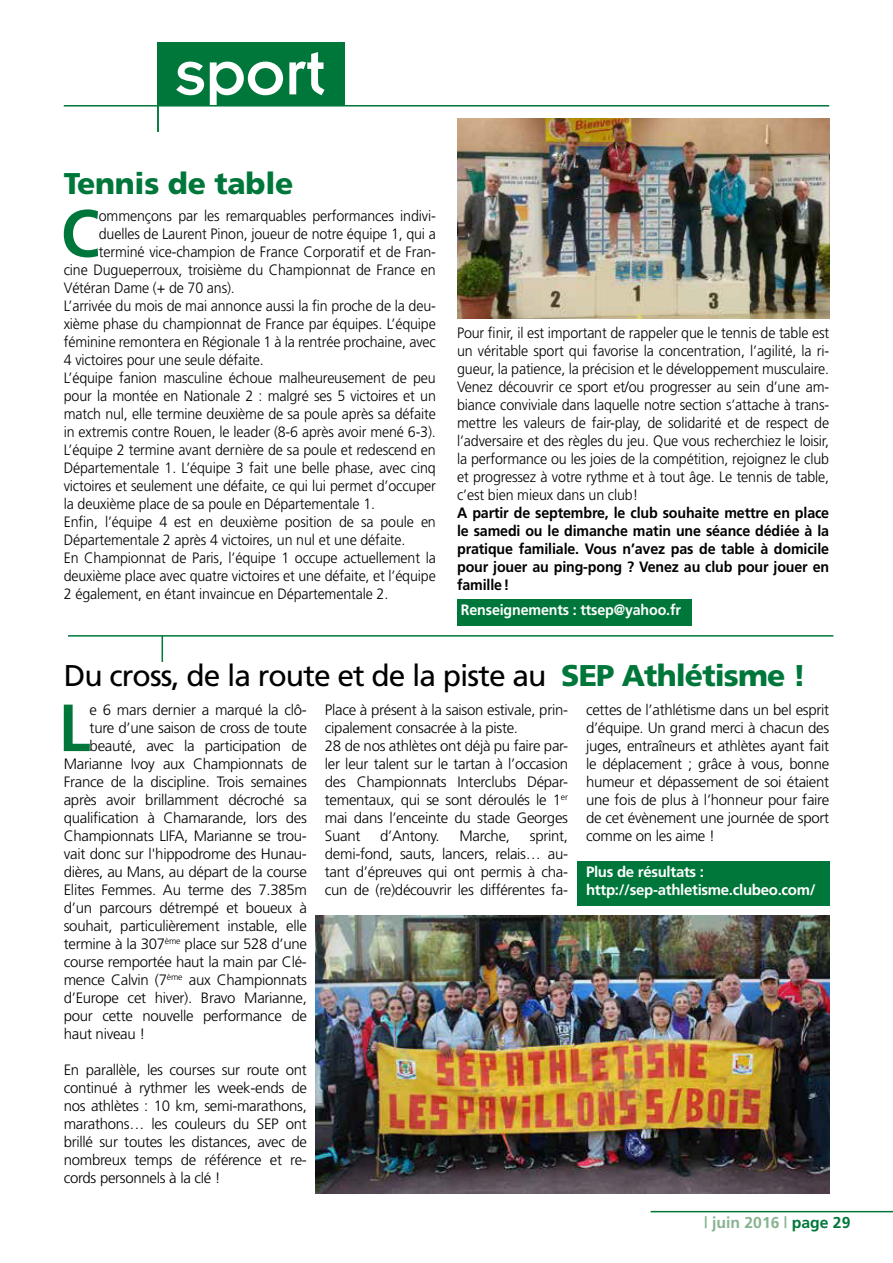
<style>
.page{position:relative;width:893px;height:1263px;background:#fff}
.page>*{position:absolute;margin:0;border:0;box-sizing:border-box;transform-origin:0 0}
.t1{font:700 66.6px "Frutiger";color:#00773a;scale:.95 1}
.t2{font:66px "Insignia";color:#fff}
.t3{font:30px "Frutiger";letter-spacing:-.03em;color:#000}
.t4{font:900 30px "Frutiger";letter-spacing:-.01em;color:#00773a}
.t5{font:700 15.75px "Frutiger";color:#87b390}
.t6{font:300 15px/18px "Frutiger";letter-spacing:-.01em;color:#000;text-align:justify;scale:.95 1}
.t7{font:300 15px/18px "Frutiger";letter-spacing:-.01em;color:#000;text-align:justify}
.t8{font:700 15px/18px "Frutiger";letter-spacing:-.01em;color:#000;text-align:justify;scale:.95 1}
.t9{font:700 15px/18px "Frutiger";letter-spacing:-.02em;color:#fff}
.t10{font:700 15px "Frutiger";letter-spacing:-.02em;color:#fff;scale:.95 1}
.s1{font-weight:900;color:#00773a}
.s2{color:#00773a}
</style>
<div class="page">
<div style="left:577px;top:861px;width:252px;height:45px;background:#00773a"></div>
<hr style="left:651px;top:1211px;width:242px;height:1px;background:#00773a">
<div style="left:157px;top:43px;width:188px;height:63px;background:#00773a"></div>
<hr style="left:64px;top:105px;width:765px;height:2px;background:#00773a">
<hr style="left:157px;top:42px;width:2px;height:90px;background:#00773a">
<hr style="left:68px;top:635px;width:765px;height:2px;background:#00773a">
<svg style="left:162px;top:637px;width:1px;height:25px"></svg>
<img style="left:457px;top:118px;width:372px;height:200px">
<img style="left:316px;top:915px;width:513px;height:278px">
<div style="left:457px;top:599px;width:234px;height:27px;background:#00773a"></div>
<h2 class="t2" style="left:175px;top:40px;width:152px">sport</h2>
<h3 class="t4" style="left:64px;top:165px;width:231px">Tennis de table</h3>
<h1 class="t1" style="left:61px;top:194px;width:42px">C</h1>
<p class="t6" style="left:99px;top:206px;width:356px">ommençons par les remarquables performances indivi-</p>
<p class="t6" style="left:99px;top:224px;width:356px">duelles de Laurent Pinon, joueur de notre équipe 1, qui a</p>
<p class="t6" style="left:99px;top:242px;width:356px">terminé vice-champion de France Corporatif et de Fran-</p>
<p class="t6" style="left:64px;top:260px;width:393px">cine Dugueperroux, troisième du Championnat de France en</p>
<p class="t6" style="left:64px;top:278px;width:182px">Vétéran Dame (+ de 70 ans).</p>
<p class="t6" style="left:64px;top:296px;width:393px">L’arrivée du mois de mai annonce aussi la fin proche de la deu-</p>
<p class="t6" style="left:64px;top:314px;width:393px">xième phase du championnat de France par équipes. L’équipe</p>
<p class="t6" style="left:64px;top:332px;width:393px">féminine remontera en Régionale 1 à la rentrée prochaine, avec</p>
<p class="t6" style="left:64px;top:350px;width:212px">4 victoires pour une seule défaite.</p>
<p class="t6" style="left:64px;top:368px;width:393px">L’équipe fanion masculine échoue malheureusement de peu</p>
<p class="t6" style="left:64px;top:386px;width:393px">pour la montée en Nationale 2 : malgré ses 5 victoires et un</p>
<p class="t6" style="left:64px;top:404px;width:393px">match nul, elle termine deuxième de sa poule après sa défaite</p>
<p class="t6" style="left:64px;top:422px;width:393px">in extremis contre Rouen, le leader (8-6 après avoir mené 6-3).</p>
<p class="t6" style="left:64px;top:440px;width:393px">L’équipe 2 termine avant dernière de sa poule et redescend en</p>
<p class="t6" style="left:64px;top:458px;width:393px">Départementale 1. L’équipe 3 fait une belle phase, avec cinq</p>
<p class="t6" style="left:64px;top:476px;width:393px">victoires et seulement une défaite, ce qui lui permet d’occuper</p>
<p class="t6" style="left:64px;top:494px;width:329px">la deuxième place de sa poule en Départementale 1.</p>
<p class="t6" style="left:64px;top:512px;width:393px">Enfin, l’équipe 4 est en deuxième position de sa poule en</p>
<p class="t6" style="left:64px;top:530px;width:361px">Départementale 2 après 4 victoires, un nul et une défaite.</p>
<p class="t6" style="left:64px;top:548px;width:393px">En Championnat de Paris, l’équipe 1 occupe actuellement la</p>
<p class="t6" style="left:64px;top:566px;width:393px">deuxième place avec quatre victoires et une défaite, et l’équipe</p>
<p class="t6" style="left:64px;top:584px;width:343px">2 également, en étant invaincue en Départementale 2.</p>
<p class="t6" style="left:457px;top:324px;width:393px">Pour finir, il est important de rappeler que le tennis de table est un véritable sport qui favorise la concentration, l’agilité, la ri&shy;gueur, la patience, la précision et le développement musculaire.<br>Venez découvrir ce sport et/ou progresser au sein d’une am&shy;biance conviviale dans laquelle notre section s’attache à trans&shy;mettre les valeurs de fair-play, de solidarité et de respect de l’adversaire et des règles du jeu. Que vous recherchiez le loisir, la performance ou les joies de la compétition, rejoignez le club et progressez à votre rythme et à tout âge. Le tennis de table, c’est bien mieux dans un club!</p>
<p class="t8" style="left:457px;top:503px;width:393px">A partir de septembre, le club souhaite mettre en place le samedi ou le dimanche matin une séance dédiée à la pratique familiale. Vous n’avez pas de table à domicile pour jouer au ping-pong ? Venez au club pour jouer en famille!</p>
<p class="t10" style="left:461px;top:601px;width:233px">Renseignements : ttsep@yahoo.fr</p>
<h3 class="t3" style="left:64px;top:658px;width:744px">Du cross, de la route et de la piste au <span class="s1">SEP Athlétisme !</span></h3>
<h1 class="t1" style="left:59px;top:689px;width:35px">L</h1>
<p class="t7" style="left:90px;top:701px;width:219px">e 6 mars dernier a marqué la clô-</p>
<p class="t7" style="left:325px;top:701px;width:245px;text-align:left">Place à présent à la saison estivale, prin&shy;cipalement consacrée à la piste.<br>28 de nos athlètes ont déjà pu faire par&shy;ler leur talent sur le tartan à l’occasion des Championnats Interclubs Dépar&shy;tementaux, qui se sont déroulés le 1<sup>er </sup>mai dans l’enceinte du stade Georges Suant</p>
<p class="t7" style="left:586px;top:701px;width:245px">cettes de l’athlétisme dans un bel esprit d’équipe. Un grand merci à chacun des juges, entraîneurs et athlètes ayant fait le déplacement ; grâce à vous, bonne humeur et dépassement de soi étaient une fois de plus à l’honneur pour faire de cet évènement une journée de sport comme on les aime !</p>
<p class="t9" style="left:586px;top:863px;width:231px">Plus de résultats : http://sep-athletisme.clubeo.com/</p>
<p class="t7" style="left:90px;top:719px;width:219px">ture d’une saison de cross de toute</p>
<p class="t7" style="left:90px;top:737px;width:219px">beauté, avec la participation de</p>
<p class="t7" style="left:64px;top:755px;width:245px">Marianne Ivoy aux Championnats de</p>
<p class="t7" style="left:64px;top:773px;width:245px">France de la discipline. Trois semaines</p>
<p class="t7" style="left:64px;top:791px;width:245px">après avoir brillamment décroché sa</p>
<p class="t7" style="left:64px;top:809px;width:245px">qualification à Chamarande, lors des</p>
<p class="t7" style="left:64px;top:827px;width:245px">Championnats LIFA, Marianne se trou-</p>
<p class="t7" style="left:64px;top:845px;width:245px">vait donc sur l'hippodrome des Hunau-</p>
<p class="t7" style="left:64px;top:863px;width:245px">dières, au Mans, au départ de la course</p>
<p class="t7" style="left:64px;top:881px;width:245px">Elites Femmes. Au terme des 7.385m</p>
<p class="t7" style="left:64px;top:899px;width:245px">d’un parcours détrempé et boueux à</p>
<p class="t7" style="left:64px;top:917px;width:245px">souhait, particulièrement instable, elle</p>
<p class="t7" style="left:64px;top:935px;width:245px">termine à la 307<sup>ème</sup> place sur 528 d’une</p>
<p class="t7" style="left:64px;top:953px;width:245px">course remportée haut la main par Clé-</p>
<p class="t7" style="left:64px;top:971px;width:245px">mence Calvin (7<sup>ème</sup> aux Championnats</p>
<p class="t7" style="left:64px;top:989px;width:245px">d’Europe cet hiver). Bravo Marianne,</p>
<p class="t7" style="left:64px;top:1007px;width:245px">pour cette nouvelle performance de</p>
<p class="t7" style="left:64px;top:1025px;width:83px">haut niveau !</p>
<p class="t7" style="left:64px;top:1061px;width:245px">En parallèle, les courses sur route ont continué à rythmer les week-ends de nos athlètes : 10 km, semi-marathons, marathons… les couleurs du SEP ont brillé sur toutes les distances, avec de nombreux temps de référence et re&shy;cords personnels à la clé !</p>
<p class="t7" style="left:380px;top:827px;width:61px">d’Antony.</p>
<p class="t7" style="left:460px;top:827px;width:52px">Marche,</p>
<p class="t7" style="left:325px;top:827px;width:245px;text-indent:205px">sprint, demi-fond, sauts, lancers, relais… au&shy;tant d’épreuves qui ont permis à cha&shy;cun de (re)découvrir les différentes fa-</p>
<p class="t5" style="left:704px;top:1214px;width:148px">| juin 2016 | <span class="s2">page 29</span></p>
</div>
